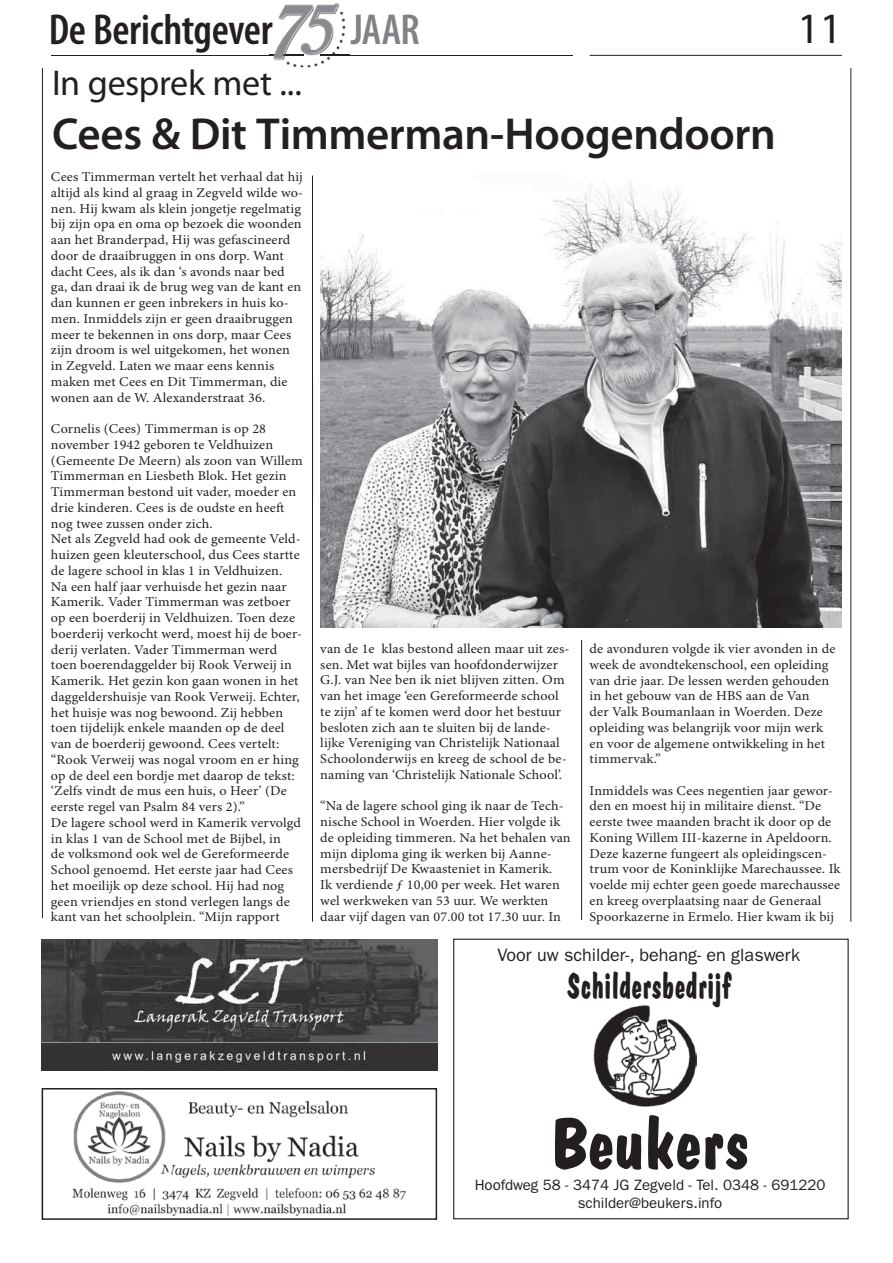
<style>
.page{position:relative;width:893px;height:1263px;background:#fff}
.page>*{position:absolute;margin:0;border:0;box-sizing:border-box;transform-origin:0 0}
.t1{font:700 72px "Dom Casual";letter-spacing:-.02em;color:#231f20}
.t2{font:600 45px "Myriad Pro";letter-spacing:-.01em;color:#231f20}
.t3{font:600 condensed 43.5px "Myriad Pro";letter-spacing:-.005em;color:#231f20}
.t4{font:600 condensed 43.5px "Myriad Pro";color:#808285}
.t5{font:43.5px "Myriad Pro";color:#231f20}
.t6{font:700 36px "Dom Casual";letter-spacing:-.01em;color:#231f20;scale:.8 1}
.t7{font:36px "Myriad Pro";letter-spacing:-.01em;color:#231f20}
.t8{font:18px "ITC Franklin Gothic Std";color:#231f20}
.t9{font:15px/18px "ITC Franklin Gothic Std";color:#231f20;text-align:center}
.t10{font:13.5px/15.8px "Minion Pro";letter-spacing:.01em;color:#231f20;scale:1.05 1}
</style>
<div class="page">
<img style="left:320px;top:183px;width:522px;height:444px">
<hr style="left:850px;top:68px;width:1px;height:854px;background:#231f20">
<hr style="left:51px;top:55px;width:252px;height:1px;background:#231f20">
<hr style="left:590px;top:55px;width:252px;height:1px;background:#231f20">
<hr style="left:320px;top:55px;width:253px;height:1px;background:#231f20">
<hr style="left:581px;top:640px;width:1px;height:280px;background:#231f20">
<hr style="left:312px;top:176px;width:1px;height:746px;background:#231f20">
<hr style="left:42px;top:68px;width:1px;height:850px;background:#231f20">
<img style="left:594px;top:1005px;width:102px;height:102px">
<div style="left:453px;top:939px;width:396px;height:280px;border:1px solid #231f20"></div>
<img style="left:270px;top:3px;width:79px;height:64px">
<img style="left:270px;top:55px;width:33px;height:1px">
<svg style="left:320px;top:55px;width:29px;height:1px"></svg>
<img style="left:72px;top:1091px;width:334px;height:125px">
<div style="left:42px;top:1088px;width:395px;height:132px;border:2px solid #231f20"></div>
<img style="left:42px;top:939px;width:395px;height:132px">
<h3 class="t3" style="left:49px;top:12px;width:225px">De Berichtgever</h3>
<h3 class="t4" style="left:351px;top:12px;width:71px">JAAR</h3>
<h3 class="t7" style="left:52px;top:69px;width:251px">In gesprek met ...</h3>
<h2 class="t2" style="left:52px;top:116px;width:725px">Cees &amp; Dit Timmerman-Hoogendoorn</h2>
<h3 class="t5" style="left:797px;top:12px;width:46px">11</h3>
<p class="t10" style="left:51px;top:170px;width:242px">Cees Timmerman vertelt het verhaal dat hij altijd als kind al graag in Zegveld wilde wo&shy;nen. Hij kwam als klein jongetje regelmatig bij zijn opa en oma op bezoek die woonden aan het Branderpad, Hij was gefascineerd door de draaibruggen in ons dorp. Want dacht Cees, als ik dan ‘s avonds naar bed ga, dan draai ik de brug weg van de kant en dan kunnen er geen inbrekers in huis ko&shy;men. Inmiddels zijn er geen draaibruggen meer te bekennen in ons dorp, maar Cees zijn droom is wel uitgekomen, het wonen in Zegveld. Laten we maar eens kennis maken met Cees en Dit Timmerman, die wonen aan de W. Alexanderstraat 36.</p>
<p class="t10" style="left:51px;top:422px;width:241px">Cornelis (Cees) Timmerman is op 28 november 1942 geboren te Veldhuizen (Gemeente De Meern) als zoon van Willem Timmerman en Liesbeth Blok. Het gezin Timmerman bestond uit vader, moeder en drie kinderen. Cees is de oudste en heeft nog twee zussen onder zich.<br>Net als Zegveld had ook de gemeente Veld&shy;huizen geen kleuterschool, dus Cees startte de lagere school in klas 1 in Veldhuizen.<br>Na een half jaar verhuisde het gezin naar Kamerik. Vader Timmerman was zetboer op een boerderij in Veldhuizen. Toen deze boerderij verkocht werd, moest hij de boer&shy;derij verlaten. Vader Timmerman werd toen boerendaggelder bij Rook Verweij in Kamerik. Het gezin kon gaan wonen in het daggeldershuisje van Rook Verweij. Echter, het huisje was nog bewoond. Zij hebben toen tijdelijk enkele maanden op de deel van de boerderij gewoond. Cees vertelt: “Rook Verweij was nogal vroom en er hing op de deel een bordje met daarop de tekst: ‘Zelfs vindt de mus een huis, o Heer’ (De eerste regel van Psalm 84 vers 2).”<br>De lagere school werd in Kamerik vervolgd in klas 1 van de School met de Bijbel, in<br>de volksmond ook wel de Gereformeerde School genoemd. Het eerste jaar had Cees het moeilijk op deze school. Hij had nog geen vriendjes en stond verlegen langs de kant van het schoolplein. “Mijn rapport</p>
<p class="t10" style="left:320px;top:642px;width:239px">van de 1e klas bestond alleen maar uit zes&shy;sen. Met wat bijles van hoofdonderwijzer G.J. van Nee ben ik niet blijven zitten. Om van het image ‘een Gereformeerde school te zijn’ af te komen werd door het bestuur besloten zich aan te sluiten bij de lande&shy;lijke Vereniging van Christelijk Nationaal Schoolonderwijs en kreeg de school de be&shy;naming van ‘Christelijk Nationale School’.</p>
<p class="t10" style="left:320px;top:799px;width:240px">“Na de lagere school ging ik naar de Tech&shy;nische School in Woerden. Hier volgde ik de opleiding timmeren. Na het behalen van mijn diploma ging ik werken bij Aanne&shy;mersbedrijf De Kwaasteniet in Kamerik.<br>Ik verdiende ƒ 10,00 per week. Het waren wel werkweken van 53 uur. We werkten daar vijf dagen van 07.00 tot 17.30 uur. In</p>
<p class="t10" style="left:590px;top:642px;width:236px">de avonduren volgde ik vier avonden in de week de avondtekenschool, een opleiding van drie jaar. De lessen werden gehouden in het gebouw van de HBS aan de Van<br>der Valk Boumanlaan in Woerden. Deze opleiding was belangrijk voor mijn werk en voor de algemene ontwikkeling in het timmervak.”</p>
<p class="t10" style="left:590px;top:784px;width:241px">Inmiddels was Cees negentien jaar gewor&shy;den en moest hij in militaire dienst. “De eerste twee maanden bracht ik door op de Koning Willem III-kazerne in Apeldoorn.<br>Deze kazerne fungeert als opleidingscen&shy;trum voor de Koninklijke Marechaussee. Ik voelde mij echter geen goede marechaussee en kreeg overplaatsing naar de Generaal Spoorkazerne in Ermelo. Hier kwam ik bij</p>
<h3 class="t8" style="left:497px;top:948px;width:304px">Voor uw schilder-, behang- en glaswerk</h3>
<h3 class="t6" style="left:567px;top:972px;width:206px">Schildersbedrijf</h3>
<h1 class="t1" style="left:549px;top:1115px;width:203px">Beukers</h1>
<p class="t9" style="left:475px;top:1177px;width:352px">Hoofdweg 58 - 3474 JG Zegveld - Tel. 0348 - 691220 schilder@beukers.info</p>
</div>
